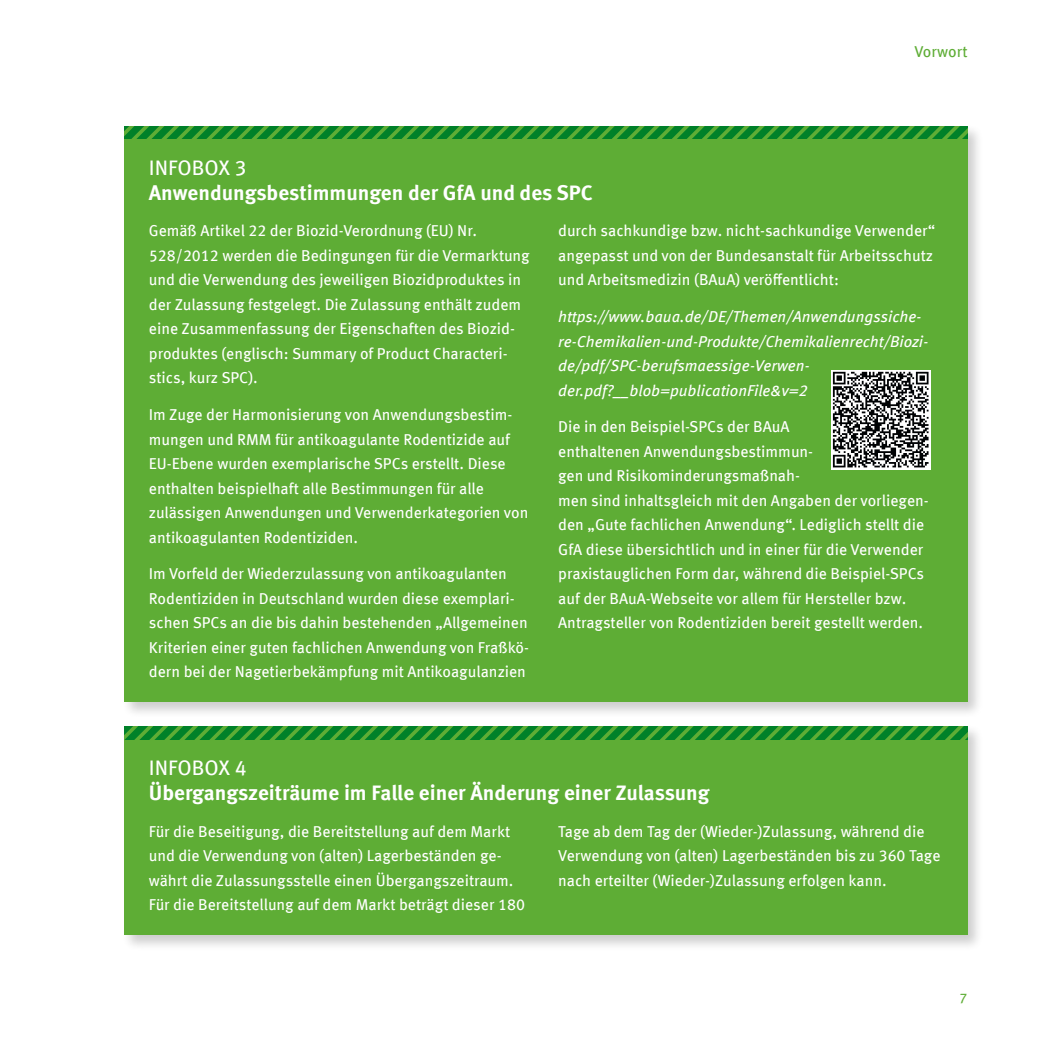
<style>
.page{position:relative;width:1042px;height:1042px;background:#fff}
.page>*{position:absolute;margin:0;border:0;box-sizing:border-box;transform-origin:0 0}
.t1{font:700 21px "Meta Offc";color:#fff}
.t2{font:21px "Meta Offc";color:#fff}
.t3{font:15.75px/24.5px "Meta Offc";color:#fff}
.t4{font:italic 15.75px/24.5px "Meta Offc";color:#fff}
.t5{font:15.75px "Meta Offc";color:#5ead35}
.t6{font:14px "Meta Offc";color:#5ead35}
</style>
<div class="page">
<div style="left:121px;top:124px;width:863px;height:594px;background:#000;opacity:.2"></div>
<div style="left:124px;top:138px;width:843px;height:564px;background:#5ead35"></div>
<svg style="left:124px;top:126px;width:843px;height:12px;background:#1f8f2c"></svg>
<svg style="left:831px;top:370px;width:99px;height:99px"></svg>
<svg style="left:833px;top:372px;width:95px;height:95px;background:#7b7c7d"></svg>
<div style="left:121px;top:724px;width:863px;height:227px;background:#000;opacity:.2"></div>
<div style="left:124px;top:739px;width:843px;height:195px;background:#5ead35"></div>
<svg style="left:124px;top:726px;width:843px;height:13px;background:#1f8f2c"></svg>
<p class="t5" style="left:914px;top:42px;width:55px">Vorwort</p>
<h1 class="t2" style="left:149px;top:155px;width:99px">INFOBOX 3</h1>
<h1 class="t1" style="left:149px;top:180px;width:445px">Anwendungsbestimmungen der GfA und des SPC</h1>
<p class="t3" style="left:149px;top:219px;width:382px">Gemäß Artikel 22 der Biozid-Verordnung (EU) Nr.<br>528/2012 werden die Bedingungen für die Vermarktung und die Verwendung des jeweiligen Biozidproduktes in der Zulassung festgelegt. Die Zulassung enthält zudem eine Zusammenfassung der Eigenschaften des Biozid&shy;produktes (englisch: Summary of Product Characteri&shy;stics, kurz SPC).</p>
<p class="t3" style="left:149px;top:403px;width:381px">Im Zuge der Harmonisierung von Anwendungsbestim&shy;mungen und RMM für antikoagulante Rodentizide auf EU-Ebene wurden exemplarische SPCs erstellt. Diese enthalten beispielhaft alle Bestimmungen für alle zulässigen Anwendungen und Verwenderkategorien von antikoagulanten Rodentiziden.</p>
<p class="t3" style="left:149px;top:562px;width:382px">Im Vorfeld der Wiederzulassung von antikoagulanten Rodentiziden in Deutschland wurden diese exemplari&shy;schen SPCs an die bis dahin bestehenden „Allgemeinen Kriterien einer guten fachlichen Anwendung von Fraßkö&shy;dern bei der Nagetierbekämpfung mit Antikoagulanzien</p>
<p class="t3" style="left:558px;top:219px;width:378px">durch sachkundige bzw. nicht-sachkundige Verwender“ angepasst und von der Bundesanstalt für Arbeitsschutz und Arbeitsmedizin (BAuA) veröffentlicht:</p>
<p class="t4" style="left:558px;top:305px;width:372px">https://www.baua.de/DE/Themen/Anwendungssiche&shy;re-Chemikalien-und-Produkte/Chemikalienrecht/Biozi&shy;de/pdf/SPC-berufsmaessige-Verwen&shy;der.pdf?__blob=publicationFile&amp;v=2</p>
<p class="t3" style="left:558px;top:415px;width:372px">Die in den Beispiel-SPCs der BAuA<br>enthaltenen Anwendungsbestimmun-<br>gen und Risikominderungsmaßnah-<br>men sind inhaltsgleich mit den Angaben der vorliegen&shy;den „Gute fachlichen Anwendung“. Lediglich stellt die GfA diese übersichtlich und in einer für die Verwender praxistauglichen Form dar, während die Beispiel-SPCs auf der BAuA-Webseite vor allem für Hersteller bzw.<br>Antragsteller von Rodentiziden bereit gestellt werden.</p>
<h1 class="t2" style="left:149px;top:756px;width:99px">INFOBOX 4</h1>
<h1 class="t1" style="left:149px;top:780px;width:562px">Übergangszeiträume im Falle einer Änderung einer Zulassung</h1>
<p class="t3" style="left:149px;top:819px;width:378px">Für die Beseitigung, die Bereitstellung auf dem Markt und die Verwendung von (alten) Lagerbeständen ge&shy;währt die Zulassungsstelle einen Übergangszeitraum.<br>Für die Bereitstellung auf dem Markt beträgt dieser 180</p>
<p class="t3" style="left:558px;top:819px;width:384px">Tage ab dem Tag der (Wieder-)Zulassung, während die<br>Verwendung von (alten) Lagerbeständen bis zu 360 Tage nach erteilter (Wieder-)Zulassung erfolgen kann.</p>
<p class="t6" style="left:959px;top:990px;width:9px">7</p>
</div>
